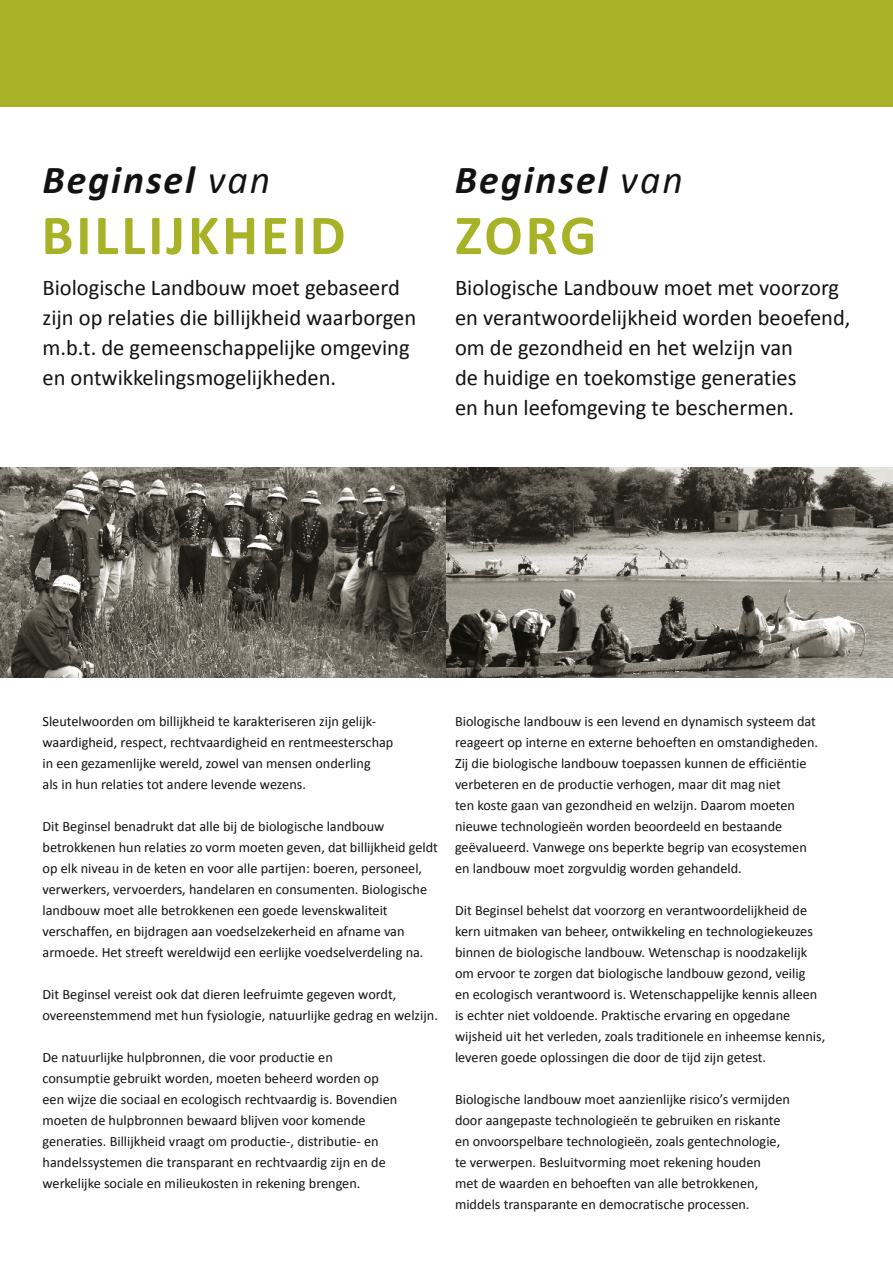
<style>
.page{position:relative;width:893px;height:1263px;background:#fff}
.page>*{position:absolute;margin:0;border:0;box-sizing:border-box;transform-origin:0 0}
.t1{font:700 57px "Calibri";letter-spacing:.05em;color:#a7b227}
.t2{font:italic 700 39.75px "Calibri";letter-spacing:.05em;color:#121212}
.t3{font:22.5px/30px "Calibri";color:#121212}
.t4{font:14.25px/21px "Calibri";color:#121212}
.s1{font-weight:400}
</style>
<div class="page">
<div style="left:0;top:0;width:893px;height:106px;background:#a7b227"></div>
<img style="left:0;top:468px;width:893px;height:210px">
<h2 class="t2" style="left:43px;top:155px;width:229px">Beginsel <span class="s1">van</span></h2>
<h2 class="t2" style="left:455px;top:155px;width:229px">Beginsel <span class="s1">van</span></h2>
<h1 class="t1" style="left:41px;top:199px;width:306px">BILLIJKHEID</h1>
<h1 class="t1" style="left:455px;top:199px;width:143px">ZORG</h1>
<h3 class="t3" style="left:43px;top:273px;width:375px">Biologische Landbouw moet gebaseerd zijn op relaties die billijkheid waarborgen m.b.t. de gemeenschappelijke omgeving en ontwikkelingsmogelijkheden.</h3>
<h3 class="t3" style="left:455px;top:273px;width:397px">Biologische Landbouw moet met voorzorg en verantwoordelijkheid worden beoefend, om de gezondheid en het welzijn van<br>de huidige en toekomstige generaties<br>en hun leefomgeving te beschermen.</h3>
<p class="t4" style="left:43px;top:711px;width:352px">Sleutelwoorden om billijkheid te karakteriseren zijn gelijk&shy;waardigheid, respect, rechtvaardigheid en rentmeesterschap in een gezamenlijke wereld, zowel van mensen onderling<br>als in hun relaties tot andere levende wezens.</p>
<p class="t4" style="left:43px;top:816px;width:397px">Dit Beginsel benadrukt dat alle bij de biologische landbouw betrokkenen hun relaties zo vorm moeten geven, dat billijkheid geldt op elk niveau in de keten en voor alle partijen: boeren, personeel, verwerkers, vervoerders, handelaren en consumenten. Biologische landbouw moet alle betrokkenen een goede levenskwaliteit verschaffen, en bijdragen aan voedselzekerheid en afname van armoede. Het streeft wereldwijd een eerlijke voedselverdeling na.</p>
<p class="t4" style="left:43px;top:984px;width:397px">Dit Beginsel vereist ook dat dieren leefruimte gegeven wordt, overeenstemmend met hun fysiologie, natuurlijke gedrag en welzijn.</p>
<p class="t4" style="left:43px;top:1047px;width:356px">De natuurlijke hulpbronnen, die voor productie en consumptie gebruikt worden, moeten beheerd worden op een wijze die sociaal en ecologisch rechtvaardig is. Bovendien moeten de hulpbronnen bewaard blijven voor komende generaties. Billijkheid vraagt om productie-, distributie- en handelssystemen die transparant en rechtvaardig zijn en de werkelijke sociale en milieukosten in rekening brengen.</p>
<p class="t4" style="left:455px;top:711px;width:365px">Biologische landbouw is een levend en dynamisch systeem dat reageert op interne en externe behoeften en omstandigheden.<br>Zij die biologische landbouw toepassen kunnen de efficiëntie verbeteren en de productie verhogen, maar dit mag niet<br>ten koste gaan van gezondheid en welzijn. Daarom moeten nieuwe technologieën worden beoordeeld en bestaande geëvalueerd. Vanwege ons beperkte begrip van ecosystemen en landbouw moet zorgvuldig worden gehandeld.</p>
<p class="t4" style="left:455px;top:900px;width:372px">Dit Beginsel behelst dat voorzorg en verantwoordelijkheid de kern uitmaken van beheer, ontwikkeling en technologiekeuzes binnen de biologische landbouw. Wetenschap is noodzakelijk om ervoor te zorgen dat biologische landbouw gezond, veilig<br>en ecologisch verantwoord is. Wetenschappelijke kennis alleen is echter niet voldoende. Praktische ervaring en opgedane wijsheid uit het verleden, zoals traditionele en inheemse kennis, leveren goede oplossingen die door de tijd zijn getest.</p>
<p class="t4" style="left:455px;top:1089px;width:336px">Biologische landbouw moet aanzienlijke risico’s vermijden door aangepaste technologieën te gebruiken en riskante en onvoorspelbare technologieën, zoals gentechnologie, te verwerpen. Besluitvorming moet rekening houden<br>met de waarden en behoeften van alle betrokkenen, middels transparante en democratische processen.</p>
</div>
